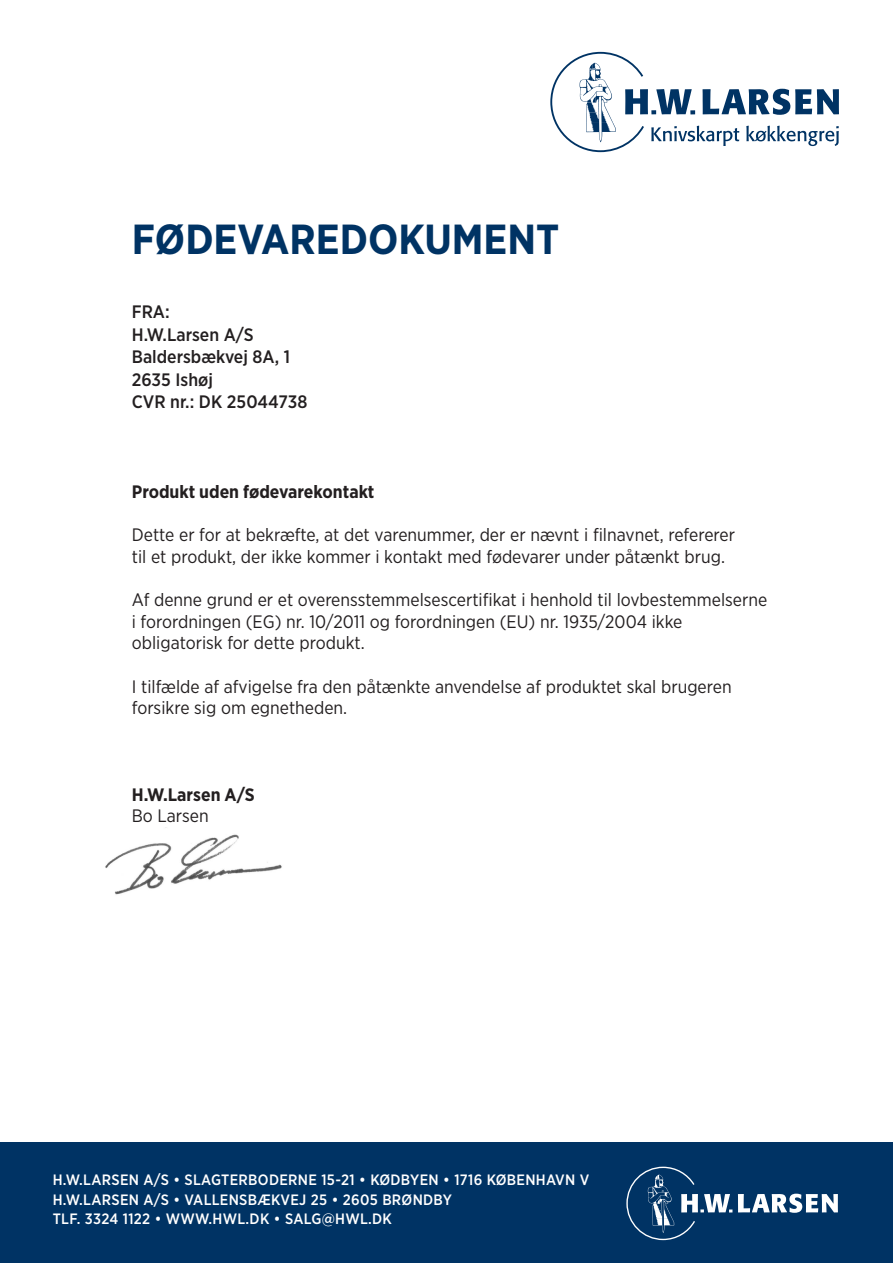
<style>
.page{position:relative;width:893px;height:1263px;background:#fff}
.page>*{position:absolute;margin:0;border:0;box-sizing:border-box;transform-origin:0 0}
.t1{font:700 42px "Gotham Narrow";color:#003364}
.t2{font:18px/21.6px "Gotham Narrow";color:#231f20}
.t3{font:500 18px "Gotham Narrow";color:#231f20}
.t4{font:700 18px "Gotham Narrow";color:#231f20}
.t5{font:500 15px "Gotham Narrow";letter-spacing:.02em;color:#fff}
</style>
<div class="page">
<img style="left:105px;top:834px;width:177px;height:61px">
<svg style="left:550px;top:52px;width:289px;height:100px"></svg>
<div style="left:0;top:1142px;width:893px;height:121px;background:#003364"></div>
<svg style="left:738px;top:1194px;width:100px;height:19px"></svg>
<svg style="left:626px;top:1167px;width:106px;height:73px"></svg>
<p class="t1" style="left:132px;top:212px;width:429px">FØDEVAREDOKUMENT</p>
<p class="t3" style="left:132px;top:300px;width:39px">FRA:</p>
<p class="t3" style="left:132px;top:323px;width:123px">H.W.Larsen A/S</p>
<p class="t3" style="left:132px;top:345px;width:160px">Baldersbækvej 8A, 1</p>
<p class="t3" style="left:132px;top:368px;width:83px">2635 Ishøj</p>
<p class="t3" style="left:132px;top:390px;width:177px">CVR nr.: DK 25044738</p>
<p class="t4" style="left:132px;top:480px;width:244px">Produkt uden fødevarekontakt</p>
<p class="t2" style="left:132px;top:524px;width:605px">Dette er for at bekræfte, at det varenummer, der er nævnt i filnavnet, refererer</p>
<p class="t2" style="left:132px;top:545px;width:595px">til et produkt, der ikke kommer i kontakt med fødevarer under påtænkt brug.</p>
<p class="t2" style="left:132px;top:589px;width:637px">Af denne grund er et overensstemmelsescertifikat i henhold til lovbestemmelserne i forordningen (EG) nr. 10/2011 og forordningen (EU) nr. 1935/2004 ikke</p>
<p class="t2" style="left:132px;top:632px;width:234px">obligatorisk for dette produkt.</p>
<p class="t2" style="left:132px;top:675px;width:601px">I tilfælde af afvigelse fra den påtænkte anvendelse af produktet skal brugeren forsikre sig om egnetheden.</p>
<p class="t4" style="left:132px;top:783px;width:124px">H.W.Larsen A/S</p>
<p class="t2" style="left:132px;top:805px;width:79px">Bo Larsen</p>
<p class="t5" style="left:53px;top:1170px;width:538px">H.W.LARSEN A/S • SLAGTERBODERNE 15-21 • KØDBYEN • 1716 KØBENHAVN V</p>
<p class="t5" style="left:53px;top:1190px;width:401px">H.W.LARSEN A/S • VALLENSBÆKVEJ 25 • 2605 BRØNDBY</p>
<p class="t5" style="left:53px;top:1209px;width:341px">TLF. 3324 1122 • WWW.HWL.DK • SALG@HWL.DK</p>
</div>
